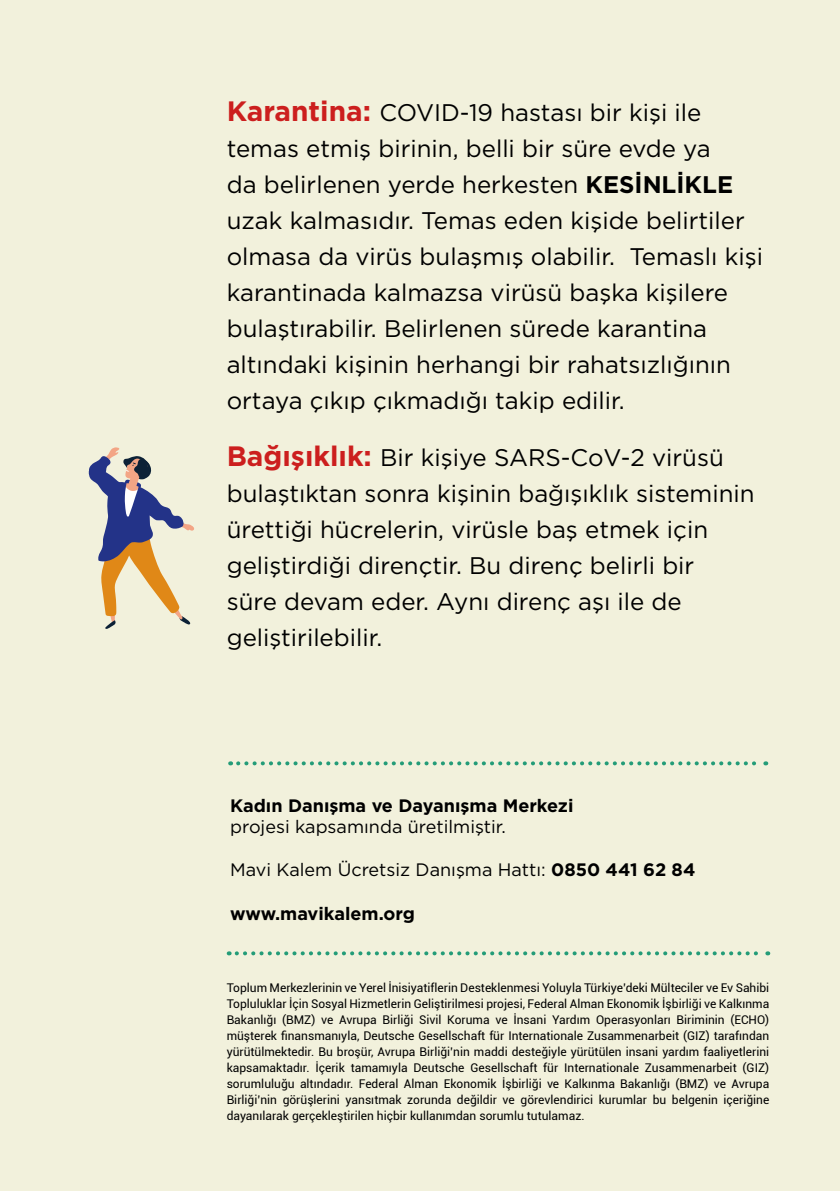
<style>
.page{position:relative;width:840px;height:1191px;background:#fff}
.page>*{position:absolute;margin:0;border:0;box-sizing:border-box;transform-origin:0 0}
.t1{font:24px/36px "Gotham";color:#000}
.t2{font:18px "Gotham";color:#000}
.t3{font:700 18px "Gotham";color:#000}
.t4{font:12px/16px "Roboto";color:#000;text-align:justify}
.s1{font-weight:700;font-size:28px;color:#cc1f1e}
.s2{font-weight:700}
</style>
<div class="page">
<div style="left:0;top:0;width:839px;height:1191px;background:#f2f1dc"></div>
<svg style="left:238px;top:761px;width:527px;height:4px"></svg>
<svg style="left:236px;top:951px;width:531px;height:4px"></svg>
<svg style="left:89px;top:447px;width:105px;height:182px"></svg>
<p class="t1" style="left:226px;top:94px;width:537px"><span class="s1">Karantina:</span> COVID-19 hastası bir kişi ile temas etmiş birinin, belli bir süre evde ya<br>da belirlenen yerde herkesten <span class="s2">KESİNLİKLE </span>uzak kalmasıdır. Temas eden kişide belirtiler olmasa da virüs bulaşmış olabilir. Temaslı kişi karantinada kalmazsa virüsü başka kişilere bulaştırabilir. Belirlenen sürede karantina altındaki kişinin herhangi bir rahatsızlığının ortaya çıkıp çıkmadığı takip edilir.</p>
<p class="t1" style="left:226px;top:439px;width:529px"><span class="s1">Bağışıklık:</span> Bir kişiye SARS-CoV-2 virüsü bulaştıktan sonra kişinin bağışıklık sisteminin ürettiği hücrelerin, virüsle baş etmek için geliştirdiği dirençtir. Bu direnç belirli bir<br>süre devam eder. Aynı direnç aşı ile de geliştirilebilir.</p>
<p class="t3" style="left:230px;top:793px;width:345px">Kadın Danışma ve Dayanışma Merkezi</p>
<p class="t2" style="left:230px;top:815px;width:277px">projesi kapsamında üretilmiştir.</p>
<p class="t2" style="left:230px;top:858px;width:466px">Mavi Kalem Ücretsiz Danışma Hattı: <span class="s2">0850 441 62 84</span></p>
<p class="t3" style="left:230px;top:901px;width:186px">www.mavikalem.org</p>
<p class="t4" style="left:226px;top:979px;width:544px">Toplum Merkezlerinin ve Yerel İnisiyatiflerin Desteklenmesi Yoluyla Türkiye’deki Mülteciler ve Ev Sahibi Topluluklar İçin Sosyal Hizmetlerin Geliştirilmesi projesi, Federal Alman Ekonomik İşbirliği ve Kalkınma Bakanlığı (BMZ) ve Avrupa Birliği Sivil Koruma ve İnsani Yardım Operasyonları Biriminin (ECHO) müşterek finansmanıyla, Deutsche Gesellschaft für Internationale Zusammenarbeit (GIZ) tarafından yürütülmektedir. Bu broşür, Avrupa Birliği’nin maddi desteğiyle yürütülen insani yardım faaliyetlerini kapsamaktadır. İçerik tamamıyla Deutsche Gesellschaft für Internationale Zusammenarbeit (GIZ) sorumluluğu altındadır. Federal Alman Ekonomik İşbirliği ve Kalkınma Bakanlığı (BMZ) ve Avrupa Birliği’nin görüşlerini yansıtmak zorunda değildir ve görevlendirici kurumlar bu belgenin içeriğine dayanılarak gerçekleştirilen hiçbir kullanımdan sorumlu tutulamaz.</p>
</div>
